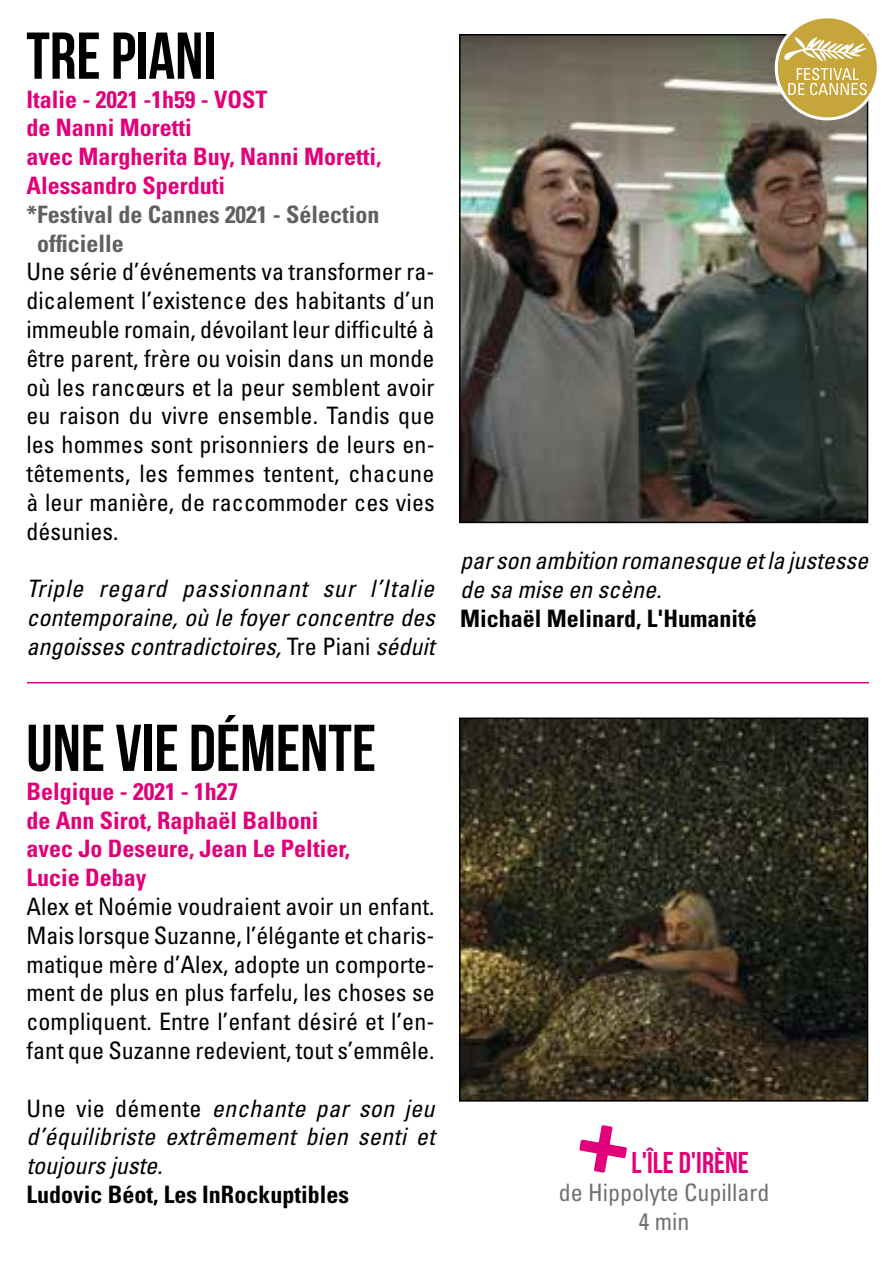
<style>
.page{position:relative;width:893px;height:1276px;background:#fff}
.page>*{position:absolute;margin:0;border:0;box-sizing:border-box;transform-origin:0 0}
.t1{font:66px "Bebas Neue";color:#000}
.t2{font:30px "Bebas Neue";color:#e2007a}
.t3{font:condensed 24px/28.8px "Univers";letter-spacing:.005em;color:#000;text-align:justify}
.t4{font:italic condensed 24px/28.8px "Univers";color:#000;text-align:justify}
.t5{font:700 condensed 24px/28.8px "Univers";color:#e2007a}
.t6{font:700 condensed 24px "Univers";color:#000}
.t7{font:700 condensed 24px/28.8px "Univers";color:#5f6062}
.t8{font:condensed 24px/28.8px "Univers";color:#707172;text-align:center}
.s1{font-style:normal}
</style>
<div class="page">
<img style="left:462px;top:37px;width:403px;height:483px">
<div style="left:459px;top:34px;width:409px;height:489px;border:2px solid #000"></div>
<img style="left:462px;top:720px;width:403px;height:378px">
<div style="left:459px;top:717px;width:409px;height:384px;border:2px solid #000"></div>
<hr style="left:27px;top:682px;width:842px;height:1px;background:#e2007a">
<svg style="left:579px;top:1125px;width:48px;height:47px"></svg>
<svg style="left:772px;top:18px;width:105px;height:104px"></svg>
<h1 class="t1" style="left:26px;top:20px;width:191px">TRE PIANI</h1>
<p class="t5" style="left:26px;top:84px;width:357px">Italie - 2021 -1h59 - VOST<br>de Nanni Moretti<br>avec Margherita Buy, Nanni Moretti,<br>Alessandro Sperduti</p>
<p class="t7" style="left:37px;top:200px;width:344px;text-indent:-11px">*Festival de Cannes 2021 - Sélection officielle</p>
<p class="t3" style="left:26px;top:257px;width:410px">Une série d’événements va transformer ra&shy;dicalement l’existence des habitants d’un immeuble romain, dévoilant leur difficulté à être parent, frère ou voisin dans un monde où les rancœurs et la peur semblent avoir eu raison du vivre ensemble. Tandis que les hommes sont prisonniers de leurs en&shy;têtements, les femmes tentent, chacune à leur manière, de raccommoder ces vies désunies.</p>
<p class="t4" style="left:26px;top:574px;width:410px">Triple regard passionnant sur l’Italie contemporaine, où le foyer concentre des angoisses contradictoires, <span class="s1">Tre Piani</span> séduit</p>
<h1 class="t1" style="left:26px;top:712px;width:351px">UNE VIE DÉMENTE</h1>
<p class="t5" style="left:26px;top:776px;width:325px">Belgique - 2021 - 1h27<br>de Ann Sirot, Raphaël Balboni avec Jo Deseure, Jean Le Peltier,<br>Lucie Debay</p>
<p class="t3" style="left:26px;top:891px;width:410px">Alex et Noémie voudraient avoir un enfant.<br>Mais lorsque Suzanne, l’élégante et charis&shy;matique mère d’Alex, adopte un comporte&shy;ment de plus en plus farfelu, les choses se compliquent. Entre l’enfant désiré et l’en&shy;fant que Suzanne redevient, tout s’emmêle.</p>
<p class="t4" style="left:26px;top:1093px;width:410px"><span class="s1">Une vie démente</span> enchante par son jeu d’équilibriste extrêmement bien senti et toujours juste.</p>
<p class="t6" style="left:26px;top:1179px;width:324px">Ludovic Béot, Les InRockuptibles</p>
<p class="t4" style="left:460px;top:546px;width:410px">par son ambition romanesque et la justesse de sa mise en scène.</p>
<p class="t6" style="left:460px;top:603px;width:298px">Michaël Melinard, L'Humanité</p>
<p class="t2" style="left:631px;top:1145px;width:119px">L'ÎLE D'IRÈNE</p>
<p class="t8" style="left:559px;top:1178px;width:212px">de Hippolyte Cupillard<br>4 min</p>
</div>
